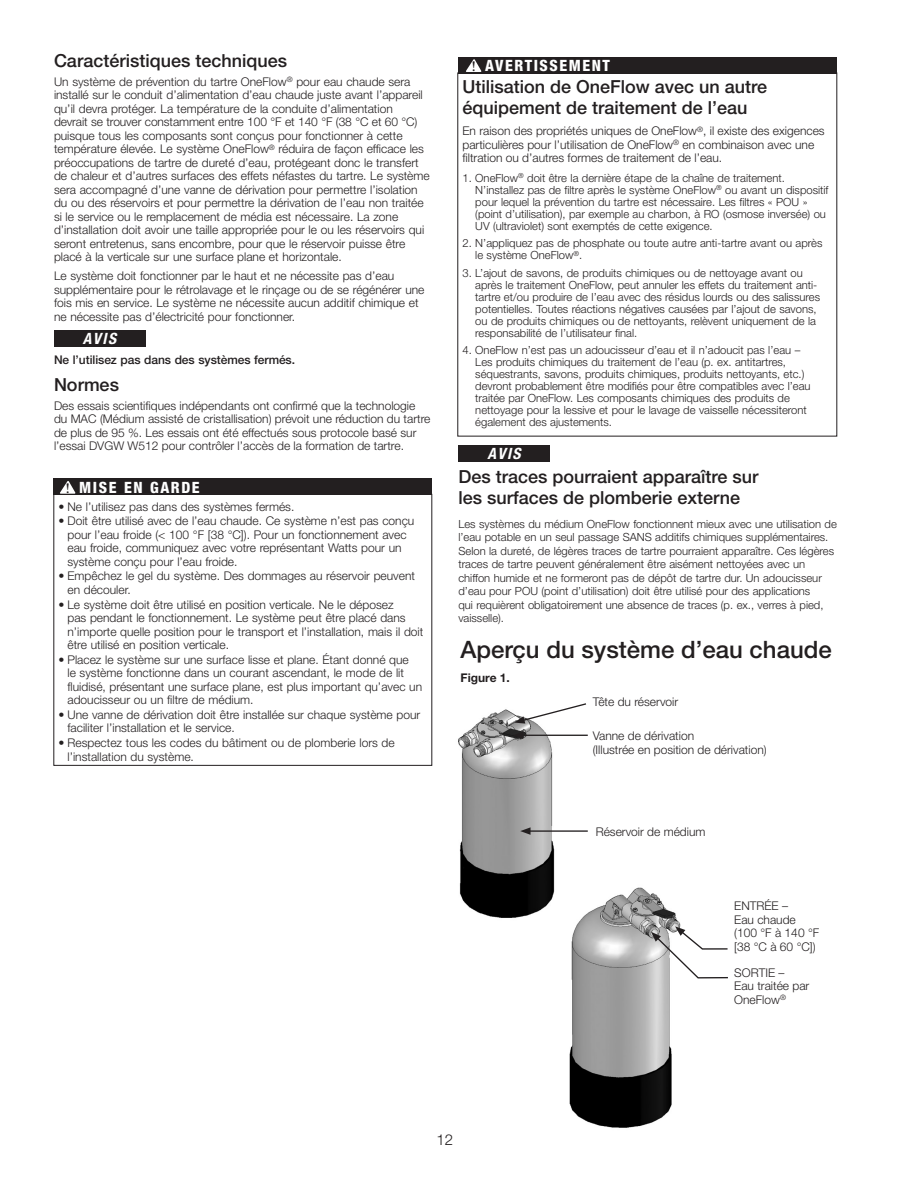
<style>
.page{position:relative;width:918px;height:1188px;background:#fff}
.page>*{position:absolute;margin:0;border:0;box-sizing:border-box;transform-origin:0 0}
._2_Head{font:500 24px "Helvetica Neue LT Std";color:#231f20}
._3_Head{font:500 18px/21px "Helvetica Neue LT Std";color:#231f20}
.body{font:800 condensed 15.6px "Helvetica Neue LT Std";letter-spacing:.1em;color:#fff}
.body-8_5_on_9{font:italic 700 condensed 15.6px "Helvetica Neue LT Std";color:#fff}
.body-2{font:italic 700 condensed 15.6px "Helvetica Neue LT Std";color:#fff}
.t1{font:300 15px "Helvetica Neue LT Std";color:#231f20}
.t2{font:14.55px "Minion Pro Semibold Subh";color:#231f20}
.body-3{font:300 12px/13.5px "Helvetica Neue LT Std";color:#231f20}
.Bulleted_text{font:300 12px/13.5px "Helvetica Neue LT Std";color:#231f20}
.Body{font:300 12px/13.5px "Helvetica Neue LT Std";color:#231f20}
._3_Head-2{font:300 12px/13.5px "Helvetica Neue LT Std";color:#231f20}
.Important{font:500 12px "Helvetica Neue LT Std";letter-spacing:-.005em;color:#231f20}
.Body-2{font:700 12px "Helvetica Neue LT Std";color:#231f20}
.Bulleted_text-2{font:300 11.25px/12px "Helvetica Neue LT Std";color:#231f20}
.body-4{font:300 11.25px/13.5px "Helvetica Neue LT Std";color:#231f20}
</style>
<div class="page">
<img style="left:570px;top:887px;width:111px;height:241px">
<svg style="left:651px;top:926px;width:77px;height:53px"></svg>
<img style="left:458px;top:709px;width:107px;height:209px">
<svg style="left:514px;top:703px;width:72px;height:21px"></svg>
<hr style="left:521px;top:735px;width:67px;height:1px;background:#231f20">
<svg style="left:513px;top:732px;width:10px;height:7px"></svg>
<hr style="left:528px;top:830px;width:60px;height:2px;background:#231f20">
<svg style="left:520px;top:827px;width:11px;height:8px"></svg>
<div style="left:54px;top:330px;width:91px;height:17px;background:#231f20"></div>
<div style="left:54px;top:494px;width:378px;height:272px;border:1px solid #231f20"></div>
<div style="left:54px;top:479px;width:378px;height:16px;background:#231f20"></div>
<svg style="left:60px;top:481px;width:16px;height:13px"></svg>
<div style="left:458px;top:57px;width:379px;height:17px;background:#231f20"></div>
<svg style="left:466px;top:59px;width:16px;height:13px"></svg>
<div style="left:458px;top:445px;width:92px;height:17px;background:#231f20"></div>
<p class="_3_Head" style="left:54px;top:50px;width:235px">Caractéristiques techniques</p>
<p class="body-3" style="left:54px;top:75px;width:377px">Un système de prévention du tartre OneFlow<sup>®</sup> pour eau chaude sera installé sur le conduit d’alimentation d’eau chaude juste avant l’appareil qu’il devra protéger. La température de la conduite d’alimentation<br>devrait se trouver constamment entre 100 °F et 140 °F (38 °C et 60 °C) puisque tous les composants sont conçus pour fonctionner à cette température élevée. Le système OneFlow<sup>®</sup> réduira de façon efficace les préoccupations de tartre de dureté d’eau, protégeant donc le transfert de chaleur et d’autres surfaces des effets néfastes du tartre. Le système sera accompagné d’une vanne de dérivation pour permettre l’isolation du ou des réservoirs et pour permettre la dérivation de l’eau non traitée si le service ou le remplacement de média est nécessaire. La zone d’installation doit avoir une taille appropriée pour le ou les réservoirs qui seront entretenus, sans encombre, pour que le réservoir puisse être placé à la verticale sur une surface plane et horizontale.</p>
<p class="body-3" style="left:54px;top:269px;width:372px">Le système doit fonctionner par le haut et ne nécessite pas d’eau supplémentaire pour le rétrolavage et le rinçage ou de se régénérer une fois mis en service. Le système ne nécessite aucun additif chimique et ne nécessite pas d’électricité pour fonctionner.</p>
<p class="body-8_5_on_9" style="left:83px;top:329px;width:35px">AVIS</p>
<p class="Important" style="left:54px;top:353px;width:243px">Ne l’utilisez pas dans des systèmes fermés.</p>
<p class="_3_Head" style="left:54px;top:374px;width:67px">Normes</p>
<p class="_3_Head-2" style="left:54px;top:398px;width:378px">Des essais scientifiques indépendants ont confirmé que la technologie du MAC (Médium assisté de cristallisation) prévoit une réduction du tartre de plus de 95 %. Les essais ont été effectués sous protocole basé sur l’essai DVGW W512 pour contrôler l’accès de la formation de tartre.</p>
<p class="t2" style="left:66px;top:479px;width:5px">!</p>
<p class="body" style="left:79px;top:478px;width:122px">MISE EN GARDE</p>
<p class="Bulleted_text" style="left:58px;top:499px;width:237px">• Ne l’utilisez pas dans des systèmes fermés.</p>
<p class="Bulleted_text" style="left:68px;top:514px;width:348px;text-indent:-9px">• Doit être utilisé avec de l’eau chaude. Ce système n’est pas conçu pour l’eau froide (&lt; 100 °F [38 °C]). Pour un fonctionnement avec eau froide, communiquez avec votre représentant Watts pour un système conçu pour l’eau froide.</p>
<p class="Bulleted_text" style="left:68px;top:569px;width:349px;text-indent:-9px">• Empêchez le gel du système. Des dommages au réservoir peuvent en découler.</p>
<p class="Bulleted_text" style="left:68px;top:597px;width:357px;text-indent:-9px">• Le système doit être utilisé en position verticale. Ne le déposez<br>pas pendant le fonctionnement. Le système peut être placé dans n’importe quelle position pour le transport et l’installation, mais il doit être utilisé en position verticale.</p>
<p class="Bulleted_text" style="left:68px;top:653px;width:356px;text-indent:-9px">• Placez le système sur une surface lisse et plane. Étant donné que<br>le système fonctionne dans un courant ascendant, le mode de lit fluidisé, présentant une surface plane, est plus important qu’avec un adoucisseur ou un filtre de médium.</p>
<p class="Bulleted_text" style="left:68px;top:708px;width:354px;text-indent:-9px">• Une vanne de dérivation doit être installée sur chaque système pour faciliter l’installation et le service.</p>
<p class="Bulleted_text" style="left:68px;top:736px;width:329px;text-indent:-9px">• Respectez tous les codes du bâtiment ou de plomberie lors de l’installation du système.</p>
<p class="t2" style="left:472px;top:57px;width:5px">!</p>
<p class="body" style="left:485px;top:56px;width:126px">AVERTISSEMENT</p>
<p class="_3_Head" style="left:462px;top:76px;width:306px">Utilisation de OneFlow avec un autre équipement de traitement de l’eau</p>
<p class="Body" style="left:462px;top:124px;width:364px">En raison des propriétés uniques de OneFlow<sup>®</sup>, il existe des exigences particulières pour l’utilisation de OneFlow<sup>®</sup> en combinaison avec une filtration ou d’autres formes de traitement de l’eau.</p>
<p class="Bulleted_text-2" style="left:475px;top:172px;width:355px;text-indent:-13px">1. OneFlow<sup>®</sup> doit être la dernière étape de la chaîne de traitement.<br>N’installez pas de filtre après le système OneFlow<sup>®</sup> ou avant un dispositif pour lequel la prévention du tartre est nécessaire. Les filtres « POU » (point d’utilisation), par exemple au charbon, à RO (osmose inversée) ou UV (ultraviolet) sont exemptés de cette exigence.</p>
<p class="Bulleted_text-2" style="left:475px;top:237px;width:349px;text-indent:-13px">2. N’appliquez pas de phosphate ou toute autre anti-tartre avant ou après le système OneFlow<sup>®</sup>.</p>
<p class="Bulleted_text-2" style="left:475px;top:267px;width:346px;text-indent:-13px">3. L’ajout de savons, de produits chimiques ou de nettoyage avant ou après le traitement OneFlow, peut annuler les effets du traitement anti&shy;tartre et/ou produire de l’eau avec des résidus lourds ou des salissures potentielles. Toutes réactions négatives causées par l’ajout de savons, ou de produits chimiques ou de nettoyants, relèvent uniquement de la responsabilité de l’utilisateur final.</p>
<p class="Bulleted_text-2" style="left:475px;top:344px;width:337px;text-indent:-13px">4. OneFlow n’est pas un adoucisseur d’eau et il n’adoucit pas l’eau – Les produits chimiques du traitement de l’eau (p. ex. antitartres, séquestrants, savons, produits chimiques, produits nettoyants, etc.) devront probablement être modifiés pour être compatibles avec l’eau traitée par OneFlow. Les composants chimiques des produits de nettoyage pour la lessive et pour le lavage de vaisselle nécessiteront également des ajustements.</p>
<p class="body-2" style="left:487px;top:444px;width:35px">AVIS</p>
<p class="_3_Head" style="left:458px;top:466px;width:302px">Des traces pourraient apparaître sur les surfaces de plomberie externe</p>
<p class="body-4" style="left:458px;top:517px;width:380px">Les systèmes du médium OneFlow fonctionnent mieux avec une utilisation de l’eau potable en un seul passage SANS additifs chimiques supplémentaires.<br>Selon la dureté, de légères traces de tartre pourraient apparaître. Ces légères traces de tartre peuvent généralement être aisément nettoyées avec un chiffon humide et ne formeront pas de dépôt de tartre dur. Un adoucisseur d’eau pour POU (point d’utilisation) doit être utilisé pour des applications<br>qui requièrent obligatoirement une absence de traces (p. ex., verres à pied, vaisselle).</p>
<p class="_2_Head" style="left:461px;top:635px;width:373px">Aperçu du système d’eau chaude</p>
<p class="Body-2" style="left:461px;top:671px;width:51px">Figure 1.</p>
<p class="Body" style="left:593px;top:694px;width:87px">Tête du réservoir</p>
<p class="Body" style="left:593px;top:729px;width:176px">Vanne de dérivation<br>(Illustrée en position de dérivation)</p>
<p class="Body" style="left:596px;top:825px;width:111px">Réservoir de médium</p>
<p class="Body" style="left:734px;top:899px;width:86px">ENTRÉE –<br>Eau chaude (100 °F à 140 °F [38 °C à 60 °C])</p>
<p class="Body" style="left:734px;top:965px;width:77px">SORTIE –<br>Eau traitée par<br>OneFlow<sup>®</sup></p>
<h3 class="t1" style="left:437px;top:1130px;width:18px">12</h3>
</div>
